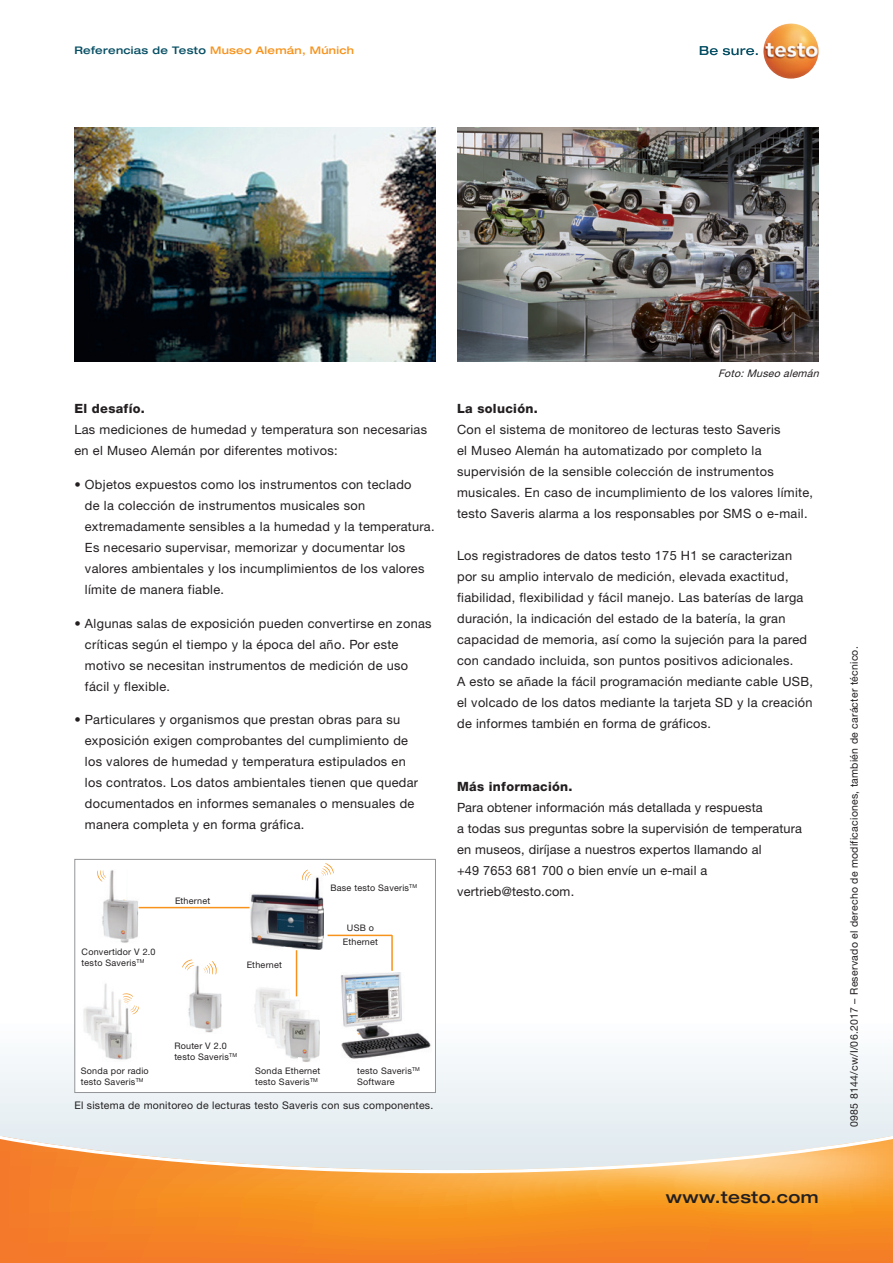
<style>
.page{position:relative;width:893px;height:1263px;background:#fff}
.page>*{position:absolute;margin:0;border:0;box-sizing:border-box;transform-origin:0 0}
.t1{font:500 expanded 16.5px "Helvetica Neue LTW1 G";letter-spacing:.025em;color:#231f20}
.t2{font:12.75px/21px "Helvetica Neue LTW1 G";letter-spacing:.025em;color:#231f20}
.t3{font:800 12.75px "Helvetica Neue LTW1 G";letter-spacing:.025em;color:#231f20}
.t4{font:10.5px "Helvetica Neue LTW1 G";letter-spacing:.025em;color:#231f20}
.t5{font:500 expanded 10.5px "Helvetica Neue LTW1 G";letter-spacing:.025em;color:#074f64}
.t6{font:italic 10.5px "Helvetica Neue LTW1 G";color:#231f20}
.t7{font:9px/10.8px "Helvetica Neue LTW1 G";letter-spacing:.025em;color:#231f20}
.s1{color:#f7931d}
</style>
<div class="page">
<img style="left:74px;top:128px;width:362px;height:233px">
<img style="left:457px;top:128px;width:362px;height:233px">
<div style="left:0;top:1064px;width:893px;height:67px;background:#ebf2f5"></div>
<svg style="left:0;top:1131px;width:893px;height:132px;background:#f2a75b"></svg>
<div style="left:74px;top:859px;width:362px;height:234px;background:#fff;border:1px solid #939598"></div>
<img style="left:341px;top:972px;width:90px;height:87px">
<img style="left:250px;top:877px;width:74px;height:73px">
<img style="left:254px;top:982px;width:66px;height:80px">
<svg style="left:297px;top:1057px;width:5px;height:5px"></svg>
<img style="left:101px;top:870px;width:40px;height:73px">
<svg style="left:97px;top:870px;width:9px;height:11px"></svg>
<img style="left:187px;top:965px;width:35px;height:68px">
<svg style="left:182px;top:959px;width:12px;height:11px"></svg>
<svg style="left:204px;top:961px;width:13px;height:13px"></svg>
<img style="left:83px;top:983px;width:49px;height:77px">
<svg style="left:123px;top:993px;width:16px;height:27px"></svg>
<svg style="left:296px;top:869px;width:16px;height:12px"></svg>
<svg style="left:321px;top:858px;width:18px;height:18px"></svg>
<hr style="left:139px;top:907px;width:111px;height:1px;background:#f7931d">
<hr style="left:296px;top:950px;width:1px;height:46px;background:#f7931d">
<hr style="left:391px;top:935px;width:2px;height:36px;background:#f7931d">
<hr style="left:328px;top:935px;width:64px;height:1px;background:#f7931d">
<svg style="left:118px;top:870px;width:9px;height:30px"></svg>
<svg style="left:282px;top:947px;width:11px;height:3px"></svg>
<svg style="left:700px;top:46px;width:58px;height:9px"></svg>
<img style="left:763px;top:23px;width:56px;height:56px;border-radius:28px">
<p class="t5" style="left:74px;top:43px;width:281px">Referencias de Testo <span class="s1">Museo Alemán, Múnich</span></p>
<p class="t3" style="left:74px;top:401px;width:72px">El desafío.</p>
<p class="t2" style="left:74px;top:419px;width:354px">Las mediciones de humedad y temperatura son necesarias en el Museo Alemán por diferentes motivos:</p>
<p class="t2" style="left:85px;top:474px;width:351px;text-indent:-11px">• Objetos expuestos como los instrumentos con teclado<br>de la colección de instrumentos musicales son extremadamente sensibles a la humedad y la temperatura.<br>Es necesario supervisar, memorizar y documentar los valores ambientales y los incumplimientos de los valores límite de manera fiable.</p>
<p class="t2" style="left:85px;top:612px;width:348px;text-indent:-11px">• Algunas salas de exposición pueden convertirse en zonas críticas según el tiempo y la época del año. Por este motivo se necesitan instrumentos de medición de uso fácil y flexible.</p>
<p class="t2" style="left:85px;top:709px;width:335px;text-indent:-11px">• Particulares y organismos que prestan obras para su exposición exigen comprobantes del cumplimiento de los valores de humedad y temperatura estipulados en los contratos. Los datos ambientales tienen que quedar documentados en informes semanales o mensuales de manera completa y en forma gráfica.</p>
<p class="t7" style="left:82px;top:946px;width:75px">Convertidor V 2.0 testo Saveris<sup>TM</sup></p>
<p class="t7" style="left:175px;top:895px;width:37px">Ethernet</p>
<p class="t7" style="left:247px;top:959px;width:37px">Ethernet</p>
<p class="t7" style="left:330px;top:882px;width:88px">Base testo Saveris<sup>TM</sup></p>
<p class="t7" style="left:343px;top:921px;width:37px;line-height:13.5px;text-align:center">USB o<br>Ethernet</p>
<p class="t6" style="left:718px;top:367px;width:105px">Foto:Museo alemán</p>
<p class="t3" style="left:457px;top:401px;width:82px">La solución.</p>
<p class="t2" style="left:457px;top:419px;width:357px">Con el sistema de monitoreo de lecturas testo Saveris<br>el Museo Alemán ha automatizado por completo la supervisión de la sensible colección de instrumentos musicales. En caso de incumplimiento de los valores límite, testo Saveris alarma a los responsables por SMS o e-mail.</p>
<p class="t2" style="left:457px;top:545px;width:357px">Los registradores de datos testo 175 H1 se caracterizan por su amplio intervalo de medición, elevada exactitud, fiabilidad, flexibilidad y fácil manejo. Las baterías de larga duración, la indicación del estado de la batería, la gran capacidad de memoria, así como la sujeción para la pared con candado incluida, son puntos positivos adicionales.<br>A esto se añade la fácil programación mediante cable USB, el volcado de los datos mediante la tarjeta SD y la creación de informes también en forma de gráficos.</p>
<p class="t3" style="left:457px;top:779px;width:117px">Más información.</p>
<p class="t2" style="left:457px;top:797px;width:346px">Para obtener información más detallada y respuesta<br>a todas sus preguntas sobre la supervisión de temperatura en museos, diríjase a nuestros expertos llamando al<br>+49 7653 681 700 o bien envíe un e-mail a vertrieb@testo.com.</p>
<p class="t7" style="left:81px;top:1065px;width:69px">Sonda por radio testo Saveris<sup>TM</sup></p>
<p class="t7" style="left:174px;top:1040px;width:64px">Router V 2.0 testo Saveris<sup>TM</sup></p>
<p class="t7" style="left:255px;top:1065px;width:67px">Sonda Ethernet testo Saveris<sup>TM</sup></p>
<p class="t7" style="left:357px;top:1065px;width:64px">testo Saveris<sup>TM<br></sup>Software</p>
<p class="t4" style="left:74px;top:1099px;width:360px">El sistema de monitoreo de lecturas testo Saveris con sus componentes.</p>
<p class="t1" style="left:666px;top:1187px;width:154px">www.testo.com</p>
<p class="t4" style="left:848px;top:1127px;width:482px;rotate:-90deg">0985 8144/cw/I/06.2017 – Reservado el derecho de modificaciones, también de carácter técnico.</p>
</div>
